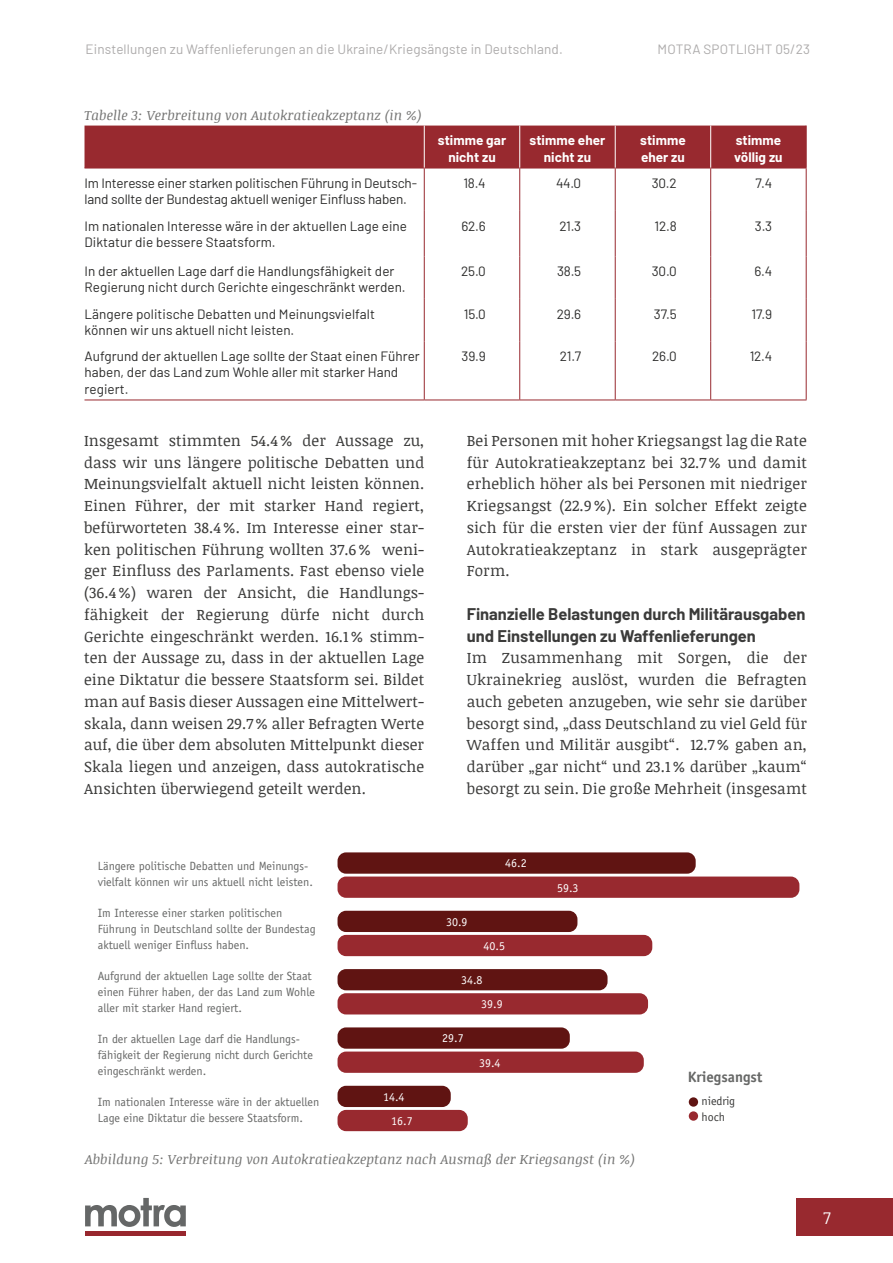
<style>
.page{position:relative;width:893px;height:1263px;background:#fff}
.page>*{position:absolute;margin:0;border:0;box-sizing:border-box;transform-origin:0 0}
.t1{font:700 16.5px/21.8px "Barlow";color:#3b3b3a}
.t2{font:16.5px "Barlow";color:#fff}
.t3{font:15.3px/21.8px "Noticia Text";letter-spacing:.01em;color:#3b3b3a;text-align:justify}
.t4{font:700 15px "Officina Sans Std";color:#676867}
.t5{font:13.5px/16.2px "Barlow";letter-spacing:.005em;color:#2c2c2b}
.t6{font:italic 13.5px "Noticia Text";letter-spacing:.01em;color:#747473}
.t7{font:13.5px "Barlow";letter-spacing:.01em;color:#adabab}
.t8{font:700 13.5px/16.2px "Barlow";letter-spacing:.005em;color:#fff;text-align:center}
.t9{font:12px/15.8px "Officina Sans Std";color:#676867}
.t10{font:12px/24.2px "Officina Sans Std";color:#fff}
.t11{font:12px/15.9px "Officina Sans Std";color:#3b3b3a}
</style>
<div class="page">
<div style="left:796px;top:1198px;width:97px;height:37px;background:#98292f"></div>
<hr style="left:85px;top:1231px;width:101px;height:4px;background:#98272e">
<svg style="left:85px;top:1198px;width:101px;height:29px"></svg>
<div style="left:85px;top:126px;width:721px;height:42px;background:#98292f"></div>
<hr style="left:424px;top:168px;width:1px;height:43px;background:#98292f">
<hr style="left:519px;top:168px;width:1px;height:43px;background:#98292f">
<hr style="left:615px;top:168px;width:1px;height:43px;background:#98292f">
<hr style="left:710px;top:168px;width:1px;height:43px;background:#98292f">
<hr style="left:424px;top:211px;width:1px;height:45px;background:#98292f">
<hr style="left:519px;top:211px;width:1px;height:45px;background:#98292f">
<hr style="left:615px;top:211px;width:1px;height:45px;background:#98292f">
<hr style="left:710px;top:211px;width:1px;height:45px;background:#98292f">
<hr style="left:424px;top:256px;width:1px;height:43px;background:#98292f">
<hr style="left:519px;top:256px;width:1px;height:43px;background:#98292f">
<hr style="left:615px;top:256px;width:1px;height:43px;background:#98292f">
<hr style="left:710px;top:256px;width:1px;height:43px;background:#98292f">
<hr style="left:424px;top:299px;width:1px;height:42px;background:#98292f">
<hr style="left:519px;top:299px;width:1px;height:42px;background:#98292f">
<hr style="left:615px;top:299px;width:1px;height:42px;background:#98292f">
<hr style="left:710px;top:299px;width:1px;height:42px;background:#98292f">
<hr style="left:424px;top:341px;width:1px;height:59px;background:#98292f">
<hr style="left:519px;top:341px;width:1px;height:59px;background:#98292f">
<hr style="left:615px;top:341px;width:1px;height:59px;background:#98292f">
<hr style="left:710px;top:341px;width:1px;height:59px;background:#98292f">
<hr style="left:85px;top:168px;width:339px;height:1px;background:#98292f">
<hr style="left:424px;top:168px;width:96px;height:1px;background:#98292f">
<hr style="left:520px;top:168px;width:95px;height:1px;background:#98292f">
<hr style="left:615px;top:168px;width:96px;height:1px;background:#98292f">
<hr style="left:711px;top:168px;width:95px;height:1px;background:#98292f">
<hr style="left:424px;top:126px;width:1px;height:42px;background:#fff">
<hr style="left:519px;top:126px;width:1px;height:42px;background:#fff">
<hr style="left:615px;top:126px;width:1px;height:42px;background:#fff">
<hr style="left:710px;top:126px;width:1px;height:42px;background:#fff">
<hr style="left:806px;top:168px;width:1px;height:43px;background:#98292f">
<hr style="left:806px;top:341px;width:1px;height:59px;background:#98292f">
<hr style="left:806px;top:126px;width:1px;height:42px;background:#98292f">
<hr style="left:85px;top:400px;width:339px;height:1px;background:#98292f">
<hr style="left:424px;top:400px;width:96px;height:1px;background:#98292f">
<hr style="left:520px;top:400px;width:95px;height:1px;background:#98292f">
<hr style="left:615px;top:400px;width:96px;height:1px;background:#98292f">
<hr style="left:711px;top:400px;width:95px;height:1px;background:#98292f">
<hr style="left:806px;top:211px;width:1px;height:45px;background:#98292f">
<hr style="left:806px;top:256px;width:1px;height:43px;background:#98292f">
<hr style="left:806px;top:299px;width:1px;height:42px;background:#98292f">
<div style="left:338px;top:852px;width:358px;height:22px;background:#601412;border-radius:9px"></div>
<div style="left:338px;top:876px;width:461px;height:22px;background:#98292f;border-radius:9px"></div>
<div style="left:338px;top:911px;width:239px;height:21px;background:#601412;border-radius:9px"></div>
<div style="left:338px;top:935px;width:314px;height:21px;background:#98292f;border-radius:9px"></div>
<div style="left:338px;top:969px;width:270px;height:21px;background:#601412;border-radius:9px"></div>
<div style="left:338px;top:993px;width:310px;height:21px;background:#98292f;border-radius:9px"></div>
<div style="left:338px;top:1027px;width:232px;height:22px;background:#601412;border-radius:9px"></div>
<div style="left:338px;top:1051px;width:306px;height:22px;background:#98292f;border-radius:9px"></div>
<div style="left:338px;top:1086px;width:113px;height:21px;background:#601412;border-radius:9px"></div>
<div style="left:338px;top:1110px;width:130px;height:21px;background:#98292f;border-radius:9px"></div>
<div style="left:689px;top:1097px;width:9px;height:10px;background:#601412;border-radius:50%"></div>
<div style="left:689px;top:1111px;width:9px;height:10px;background:#98292f;border-radius:50%"></div>
<p class="t7" style="left:86px;top:39px;width:479px">Einstellungen zu Waffenlieferungen an die Ukraine/Kriegsängste in Deutschland.</p>
<p class="t7" style="left:657px;top:39px;width:154px">MOTRA SPOTLIGHT 05/23</p>
<p class="t6" style="left:85px;top:105px;width:339px">Tabelle 3: Verbreitung von Autokratieakzeptanz (in %)</p>
<p class="t8" style="left:438px;top:131px;width:70px">stimme gar nicht zu</p>
<p class="t8" style="left:530px;top:131px;width:77px">stimme eher nicht zu</p>
<p class="t8" style="left:640px;top:131px;width:47px;text-align:left">stimme eher zu</p>
<p class="t8" style="left:734px;top:131px;width:50px;text-align:left">stimme völlig zu</p>
<p class="t5" style="left:85px;top:174px;width:334px">Im Interesse einer starken politischen Führung in Deutsch&shy;land sollte der Bundestag aktuell weniger Einfluss haben.</p>
<p class="t5" style="left:463px;top:174px;width:24px">18.4</p>
<p class="t5" style="left:556px;top:174px;width:27px">44.0</p>
<p class="t5" style="left:652px;top:174px;width:26px">30.2</p>
<p class="t5" style="left:756px;top:174px;width:18px">7.4</p>
<p class="t5" style="left:85px;top:217px;width:324px">Im nationalen Interesse wäre in der aktuellen Lage eine<br>Diktatur die bessere Staatsform.</p>
<p class="t5" style="left:461px;top:217px;width:26px">62.6</p>
<p class="t5" style="left:559px;top:217px;width:23px">21.3</p>
<p class="t5" style="left:655px;top:217px;width:24px">12.8</p>
<p class="t5" style="left:755px;top:217px;width:19px">3.3</p>
<p class="t5" style="left:85px;top:262px;width:323px">In der aktuellen Lage darf die Handlungsfähigkeit der<br>Regierung nicht durch Gerichte eingeschränkt werden.</p>
<p class="t5" style="left:461px;top:262px;width:26px">25.0</p>
<p class="t5" style="left:557px;top:262px;width:26px">38.5</p>
<p class="t5" style="left:652px;top:262px;width:26px">30.0</p>
<p class="t5" style="left:754px;top:262px;width:19px">6.4</p>
<p class="t5" style="left:85px;top:305px;width:292px">Längere politische Debatten und Meinungsvielfalt können wir uns aktuell nicht leisten.</p>
<p class="t5" style="left:464px;top:305px;width:23px">15.0</p>
<p class="t5" style="left:557px;top:305px;width:26px">29.6</p>
<p class="t5" style="left:654px;top:305px;width:24px">37.5</p>
<p class="t5" style="left:751px;top:305px;width:22px">17.9</p>
<p class="t5" style="left:85px;top:347px;width:337px">Aufgrund der aktuellen Lage sollte der Staat einen Führer haben, der das Land zum Wohle aller mit starker Hand regiert.</p>
<p class="t5" style="left:462px;top:347px;width:26px">39.9</p>
<p class="t5" style="left:560px;top:347px;width:23px">21.7</p>
<p class="t5" style="left:652px;top:347px;width:26px">26.0</p>
<p class="t5" style="left:750px;top:347px;width:24px">12.4</p>
<p class="t3" style="left:84px;top:429px;width:342px">Insgesamt stimmten 54.4% der Aussage zu, dass wir uns längere politische Debatten und Meinungsvielfalt aktuell nicht leisten können.<br>Einen Führer, der mit starker Hand regiert, befürworteten 38.4%. Im Interesse einer star&shy;ken politischen Führung wollten 37.6 % weni&shy;ger Einfluss des Parlaments. Fast ebenso viele (36.4%) waren der Ansicht, die Handlungs&shy;fähigkeit der Regierung dürfe nicht durch Gerichte eingeschränkt werden. 16.1% stimm&shy;ten der Aussage zu, dass in der aktuellen Lage eine Diktatur die bessere Staatsform sei. Bildet man auf Basis dieser Aussagen eine Mittelwert&shy;skala, dann weisen 29.7% aller Befragten Werte auf, die über dem absoluten Mittelpunkt dieser Skala liegen und anzeigen, dass autokratische Ansichten überwiegend geteilt werden.</p>
<p class="t3" style="left:467px;top:429px;width:342px">Bei Personen mit hoher Kriegsangst lag die Rate für Autokratieakzeptanz bei 32.7 % und damit erheblich höher als bei Personen mit niedriger Kriegsangst (22.9 %). Ein solcher Effekt zeigte sich für die ersten vier der fünf Aussagen zur Autokratieakzeptanz in stark ausgeprägter Form.</p>
<p class="t1" style="left:467px;top:602px;width:340px">Finanzielle Belastungen durch Militärausgaben und Einstellungen zu Waffenlieferungen</p>
<p class="t3" style="left:467px;top:647px;width:342px">Im Zusammenhang mit Sorgen, die der Ukrainekrieg auslöst, wurden die Befragten auch gebeten anzugeben, wie sehr sie darüber besorgt sind, „dass Deutschland zu viel Geld für Waffen und Militär ausgibt“. 12.7 % gaben an, darüber „gar nicht“ und 23.1 % darüber „kaum“ besorgt zu sein. Die große Mehrheit (insgesamt</p>
<p class="t9" style="left:98px;top:858px;width:217px">Längere politische Debatten und Meinungs&shy;vielfalt können wir uns aktuell nicht leisten.</p>
<p class="t9" style="left:98px;top:905px;width:219px">Im Interesse einer starken politischen<br>Führung in Deutschland sollte der Bundestag aktuell weniger Einfluss haben.</p>
<p class="t9" style="left:98px;top:968px;width:219px">Aufgrund der aktuellen Lage sollte der Staat einen Führer haben, der das Land zum Wohle aller mit starker Hand regiert.</p>
<p class="t9" style="left:98px;top:1031px;width:217px">In der aktuellen Lage darf die Handlungs&shy;fähigkeit der Regierung nicht durch Gerichte eingeschränkt werden.</p>
<p class="t9" style="left:98px;top:1094px;width:223px">Im nationalen Interesse wäre in der aktuellen<br>Lage eine Diktatur die bessere Staatsform.</p>
<p class="t10" style="left:446px;top:910px;width:23px">30.9</p>
<p class="t10" style="left:505px;top:851px;width:23px">46.2</p>
<p class="t10" style="left:483px;top:934px;width:23px">40.5</p>
<p class="t10" style="left:481px;top:968px;width:23px;text-indent:-20px">34.8<br>39.9</p>
<p class="t10" style="left:442px;top:1026px;width:23px">29.7</p>
<p class="t10" style="left:479px;top:1050px;width:23px">39.4</p>
<p class="t10" style="left:557px;top:875px;width:23px">59.3</p>
<p class="t4" style="left:688px;top:1067px;width:76px">Kriegsangst</p>
<p class="t10" style="left:391px;top:1084px;width:23px;text-indent:-8px">14.4<br>16.7</p>
<p class="t11" style="left:702px;top:1093px;width:35px">niedrig hoch</p>
<p class="t6" style="left:85px;top:1149px;width:551px">Abbildung 5: Verbreitung von Autokratieakzeptanz nach Ausmaß der Kriegsangst (in %)</p>
<p class="t2" style="left:823px;top:1206px;width:9px">7</p>
</div>
